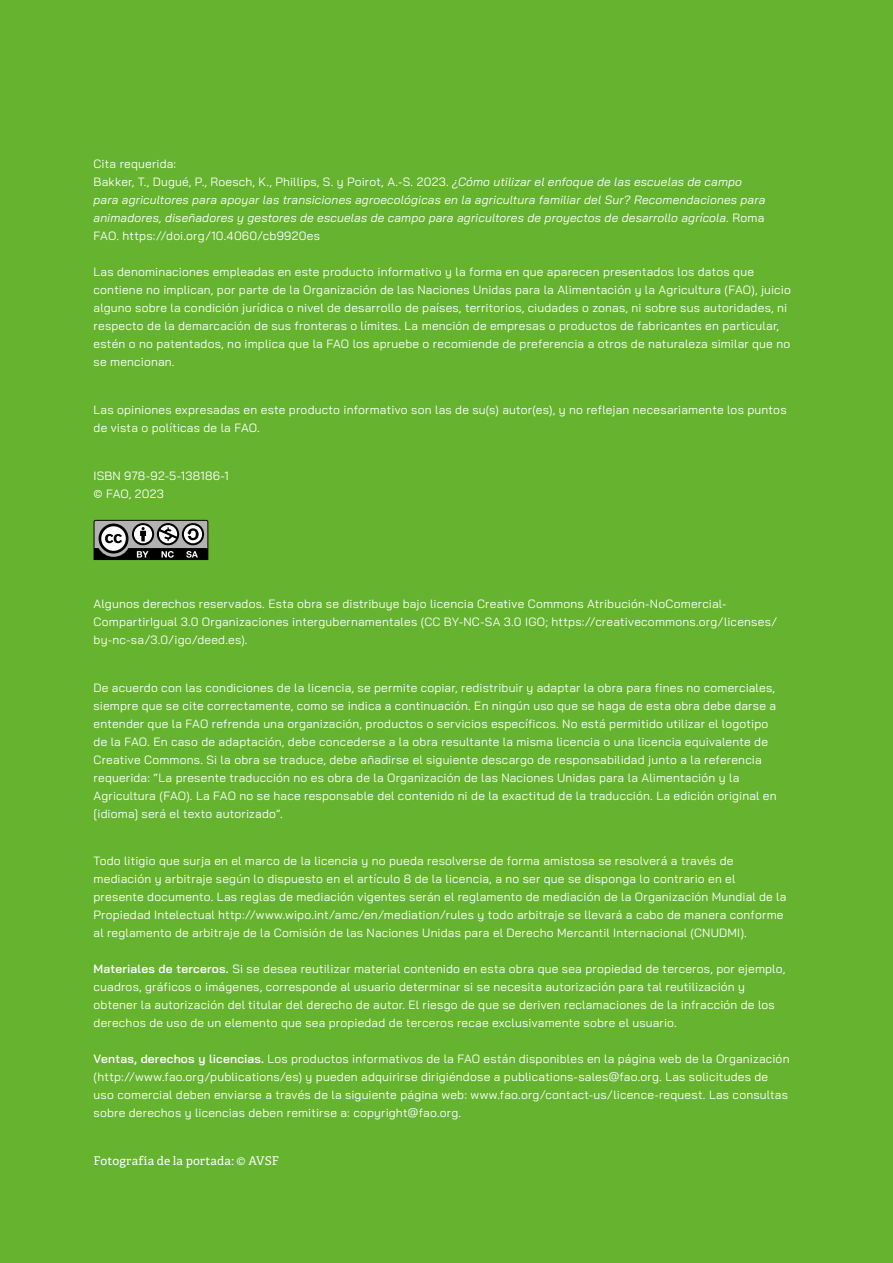
<style>
.page{position:relative;width:893px;height:1263px;background:#65b32e}
.page>*{position:absolute;margin:0;border:0;box-sizing:border-box;transform-origin:0 0}
.t1{font:12px/18px "Bai Jamjuree";letter-spacing:.015em;color:#fff}
.t2{font:italic 12px/18px "Bai Jamjuree";letter-spacing:.01em;color:#fff}
.t3{font:12px "Adelle";letter-spacing:.01em;color:#fff}
.s1{font-style:normal}
.s2{font-weight:600}
</style>
<div class="page">
<svg style="left:94px;top:520px;width:114px;height:40px;background:#737272"></svg>
<p class="t2" style="left:94px;top:155px;width:673px"><span class="s1">Cita requerida:<br>Bakker, T., Dugué, P., Roesch, K., Phillips, S. y Poirot, A.-S. 2023.</span> ¿Cómo utilizar el enfoque de las escuelas de campo para agricultores para apoyar las transiciones agroecológicas en la agricultura familiar del Sur? Recomendaciones para animadores, diseñadores y gestores de escuelas de campo para agricultores de proyectos de desarrollo agrícola. <span class="s1">Roma FAO. https://doi.org/10.4060/cb9920es</span></p>
<p class="t1" style="left:94px;top:263px;width:699px">Las denominaciones empleadas en este producto informativo y la forma en que aparecen presentados los datos que contiene no implican, por parte de la Organización de las Naciones Unidas para la Alimentación y la Agricultura (FAO), juicio alguno sobre la condición jurídica o nivel de desarrollo de países, territorios, ciudades o zonas, ni sobre sus autoridades, ni respecto de la demarcación de sus fronteras o límites. La mención de empresas o productos de fabricantes en particular, estén o no patentados, no implica que la FAO los apruebe o recomiende de preferencia a otros de naturaleza similar que no se mencionan.</p>
<p class="t1" style="left:94px;top:400px;width:694px">Las opiniones expresadas en este producto informativo son las de su(s) autor(es), y no reflejan necesariamente los puntos de vista o políticas de la FAO.</p>
<p class="t1" style="left:94px;top:466px;width:137px">ISBN 978-92-5-138186-1 © FAO, 2023</p>
<p class="t1" style="left:94px;top:594px;width:685px">Algunos derechos reservados. Esta obra se distribuye bajo licencia Creative Commons Atribución-NoComercial-<br>CompartirIgual 3.0 Organizaciones intergubernamentales (CC BY-NC-SA 3.0 IGO; https://creativecommons.org/licenses/ by-nc-sa/3.0/igo/deed.es).</p>
<p class="t1" style="left:94px;top:678px;width:684px">De acuerdo con las condiciones de la licencia, se permite copiar, redistribuir y adaptar la obra para fines no comerciales, siempre que se cite correctamente, como se indica a continuación. En ningún uso que se haga de esta obra debe darse a entender que la FAO refrenda una organización, productos o servicios específicos. No está permitido utilizar el logotipo de la FAO. En caso de adaptación, debe concederse a la obra resultante la misma licencia o una licencia equivalente de Creative Commons. Si la obra se traduce, debe añadirse el siguiente descargo de responsabilidad junto a la referencia requerida: “La presente traducción no es obra de la Organización de las Naciones Unidas para la Alimentación y la Agricultura (FAO). La FAO no se hace responsable del contenido ni de la exactitud de la traducción. La edición original en [idioma] será el texto autorizado”.</p>
<p class="t1" style="left:94px;top:852px;width:694px">Todo litigio que surja en el marco de la licencia y no pueda resolverse de forma amistosa se resolverá a través de mediación y arbitraje según lo dispuesto en el artículo 8 de la licencia, a no ser que se disponga lo contrario en el presente documento. Las reglas de mediación vigentes serán el reglamento de mediación de la Organización Mundial de la Propiedad Intelectual http://www.wipo.int/amc/en/mediation/rules y todo arbitraje se llevará a cabo de manera conforme al reglamento de arbitraje de la Comisión de las Naciones Unidas para el Derecho Mercantil Internacional (CNUDMI).</p>
<p class="t1" style="left:94px;top:960px;width:693px"><span class="s2">Materiales de terceros.</span> Si se desea reutilizar material contenido en esta obra que sea propiedad de terceros, por ejemplo, cuadros, gráficos o imágenes, corresponde al usuario determinar si se necesita autorización para tal reutilización y obtener la autorización del titular del derecho de autor. El riesgo de que se deriven reclamaciones de la infracción de los derechos de uso de un elemento que sea propiedad de terceros recae exclusivamente sobre el usuario.</p>
<p class="t1" style="left:94px;top:1050px;width:697px"><span class="s2">Ventas, derechos y licencias.</span> Los productos informativos de la FAO están disponibles en la página web de la Organización (http://www.fao.org/publications/es) y pueden adquirirse dirigiéndose a publications-sales@fao.org. Las solicitudes de uso comercial deben enviarse a través de la siguiente página web: www.fao.org/contact-us/licence-request. Las consultas sobre derechos y licencias deben remitirse a: copyright@fao.org.</p>
<p class="t3" style="left:94px;top:1153px;width:187px">Fotografía de la portada: © AVSF</p>
</div>
